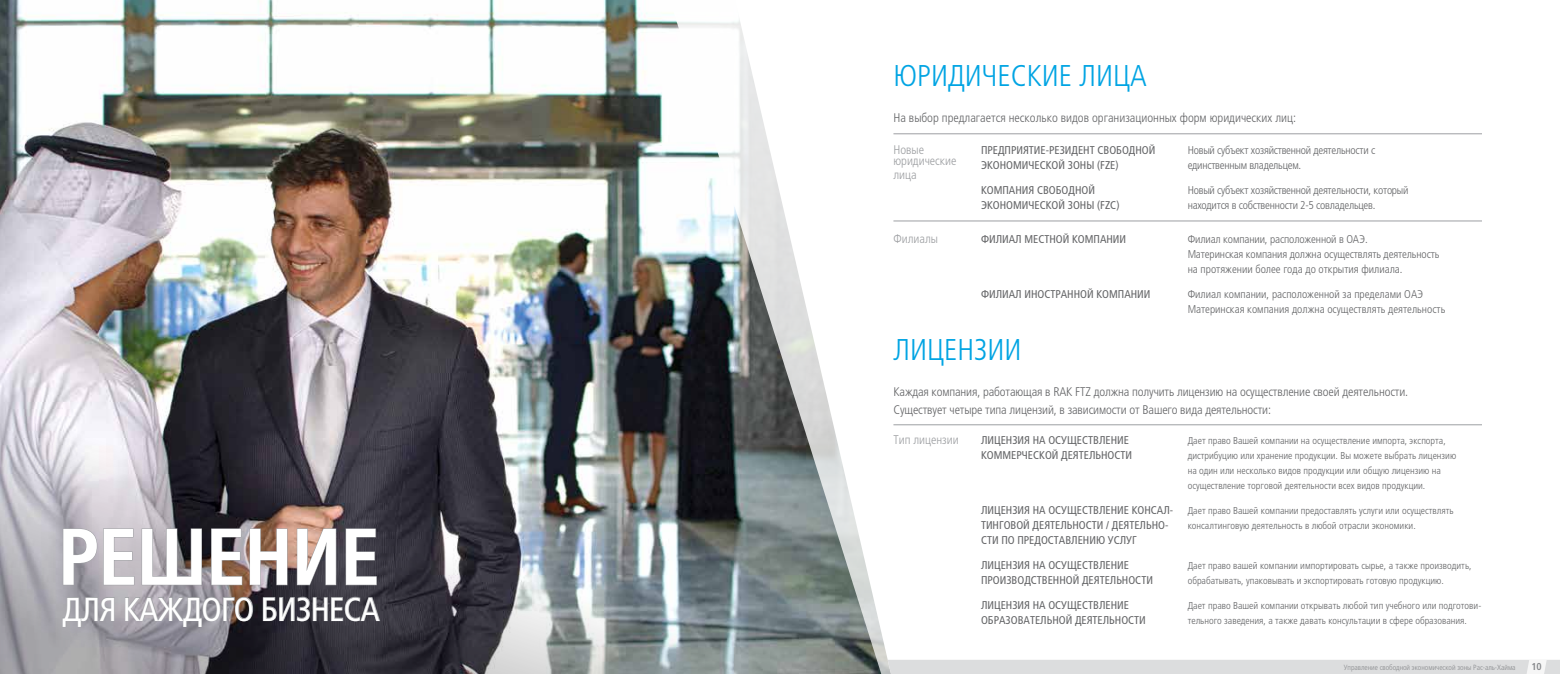
<style>
.page{position:relative;width:1560px;height:674px;background:#fff}
.page>*{position:absolute;margin:0;border:0;box-sizing:border-box;transform-origin:0 0}
.t1{font:700 condensed 80px "Frutiger LTCYR";letter-spacing:-.02em;color:#fff}
.t2{font:condensed 33px "Frutiger LTCYR";letter-spacing:-.02em;color:#fff}
.t3{font:300 condensed 30px "Frutiger LTCYR";color:#00a4e3}
.t4{font:300 condensed 12.5px/17.5px "Frutiger LTCYR";letter-spacing:-.01em;color:#636466}
.t5{font:300 condensed 12.5px "Frutiger LTCYR";color:#9d9fa2}
.t6{font:condensed 11.25px "Frutiger LTCYR";color:#636466}
.t7{font:300 condensed 11.25px/15px "Frutiger LTCYR";letter-spacing:-.01em;color:#636466}
.t8{font:300 condensed 10px/15px "Frutiger LTCYR";color:#636466}
.t9{font:700 condensed 10px "Frutiger LT Pro";color:#87898c}
.t10{font:300 condensed 7.5px "Frutiger LTCYR";color:#87898c}
</style>
<div class="page">
<img style="left:0;top:0;width:666px;height:370px">
<img style="left:0;top:370px;width:666px;height:303px">
<img style="left:666px;top:20px;width:69px;height:653px">
<svg style="left:735px;top:20px;width:747px;height:653px"></svg>
<svg style="left:887px;top:659px;width:672px;height:14px;background:#dedfe0"></svg>
<hr style="left:893px;top:221px;width:588px;height:1px;background:#9d9fa2">
<hr style="left:893px;top:133px;width:588px;height:1px;background:#9d9fa2">
<hr style="left:893px;top:424px;width:588px;height:1px;background:#9d9fa2">
<svg style="left:63px;top:528px;width:72px;height:57px;background:#b2aeb6"></svg>
<svg style="left:141px;top:528px;width:61px;height:57px;background:#89858b"></svg>
<svg style="left:211px;top:528px;width:31px;height:57px;background:#6d5e5a"></svg>
<svg style="left:249px;top:528px;width:39px;height:57px;background:#907268"></svg>
<svg style="left:296px;top:528px;width:40px;height:57px;background:#83706d"></svg>
<svg style="left:345px;top:528px;width:32px;height:57px;background:#4c4b54"></svg>
<svg style="left:62px;top:596px;width:53px;height:31px;background:#9e9da4"></svg>
<svg style="left:125px;top:596px;width:128px;height:31px;background:#918d93"></svg>
<svg style="left:262px;top:596px;width:118px;height:25px;background:#504f57"></svg>
<h1 class="t1" style="left:58px;top:514px;width:324px">РЕШЕНИЕ</h1>
<h2 class="t2" style="left:63px;top:591px;width:319px">ДЛЯ КАЖДОГО БИЗНЕСА</h2>
<h3 class="t3" style="left:893px;top:60px;width:255px">ЮРИДИЧЕСКИЕ ЛИЦА</h3>
<p class="t4" style="left:893px;top:109px;width:404px">На выбор предлагается несколько видов организационных форм юридических лиц:</p>
<p class="t5" style="left:893px;top:143px;width:32px">Новые</p>
<p class="t6" style="left:980px;top:144px;width:176px">ПРЕДПРИЯТИЕ-РЕЗИДЕНТ СВОБОДНОЙ</p>
<p class="t7" style="left:1187px;top:143px;width:189px">Новый субъект хозяйственной деятельности с</p>
<p class="t5" style="left:893px;top:154px;width:65px">юридические</p>
<p class="t6" style="left:980px;top:159px;width:139px">ЭКОНОМИЧЕСКОЙ ЗОНЫ (FZE)</p>
<p class="t7" style="left:1187px;top:158px;width:115px">единственным владельцем.</p>
<p class="t5" style="left:893px;top:168px;width:25px">лица</p>
<p class="t6" style="left:980px;top:184px;width:115px">КОМПАНИЯ СВОБОДНОЙ</p>
<p class="t7" style="left:1187px;top:183px;width:222px">Новый субъект хозяйственной деятельности, который</p>
<p class="t6" style="left:980px;top:199px;width:140px">ЭКОНОМИЧЕСКОЙ ЗОНЫ (FZC)</p>
<p class="t7" style="left:1187px;top:198px;width:189px">находится в собственности 2-5 совладельцев.</p>
<p class="t5" style="left:893px;top:232px;width:46px">Филиалы</p>
<p class="t6" style="left:980px;top:233px;width:147px">ФИЛИАЛ МЕСТНОЙ КОМПАНИИ</p>
<p class="t7" style="left:1187px;top:232px;width:253px">Филиал компании, расположенной в ОАЭ.<br>Материнская компания должна осуществлять деятельность на протяжении более года до открытия филиала.</p>
<p class="t6" style="left:980px;top:288px;width:171px">ФИЛИАЛ ИНОСТРАННОЙ КОМПАНИИ</p>
<p class="t7" style="left:1187px;top:287px;width:259px">Филиал компании, расположенной за пределами ОАЭ<br>Материнская компания должна осуществлять деятельность</p>
<h3 class="t3" style="left:893px;top:334px;width:130px">ЛИЦЕНЗИИ</h3>
<p class="t4" style="left:893px;top:383px;width:516px">Каждая компания, работающая в RAK FTZ должна получить лицензию на осуществление своей деятельности.<br>Существует четыре типа лицензий, в зависимости от Вашего вида деятельности:</p>
<p class="t5" style="left:893px;top:433px;width:67px">Тип лицензии</p>
<p class="t6" style="left:980px;top:434px;width:149px">ЛИЦЕНЗИЯ НА ОСУЩЕСТВЛЕНИЕ</p>
<p class="t8" style="left:1187px;top:433px;width:259px">Дает право Вашей компании на осуществление импорта, экспорта,</p>
<p class="t6" style="left:980px;top:449px;width:153px">КОММЕРЧЕСКОЙ ДЕЯТЕЛЬНОСТИ</p>
<p class="t8" style="left:1187px;top:448px;width:270px">дистрибуцию или хранение продукции. Вы можете выбрать лицензию на один или несколько видов продукции или общую лицензию на осуществление торговой деятельности всех видов продукции.</p>
<p class="t6" style="left:980px;top:504px;width:194px">ЛИЦЕНЗИЯ НА ОСУЩЕСТВЛЕНИЕ КОНСАЛ-</p>
<p class="t8" style="left:1187px;top:503px;width:267px">Дает право Вашей компании предоставлять услуги или осуществлять</p>
<p class="t6" style="left:980px;top:519px;width:189px">ТИНГОВОЙ ДЕЯТЕЛЬНОСТИ / ДЕЯТЕЛЬНО-</p>
<p class="t8" style="left:1187px;top:518px;width:229px">консалтинговую деятельность в любой отрасли экономики.</p>
<p class="t6" style="left:980px;top:534px;width:157px">СТИ ПО ПРЕДОСТАВЛЕНИЮ УСЛУГ</p>
<p class="t6" style="left:980px;top:559px;width:149px">ЛИЦЕНЗИЯ НА ОСУЩЕСТВЛЕНИЕ</p>
<p class="t8" style="left:1187px;top:558px;width:285px">Дает право вашей компании импортировать сырье, а также производить,</p>
<p class="t6" style="left:980px;top:574px;width:173px">ПРОИЗВОДСТВЕННОЙ ДЕЯТЕЛЬНОСТИ</p>
<p class="t8" style="left:1187px;top:573px;width:258px">обрабатывать, упаковывать и экспортировать готовую продукцию.</p>
<p class="t6" style="left:980px;top:599px;width:149px">ЛИЦЕНЗИЯ НА ОСУЩЕСТВЛЕНИЕ</p>
<p class="t8" style="left:1187px;top:598px;width:295px">Дает право Вашей компании открывать любой тип учебного или подготови-</p>
<p class="t6" style="left:980px;top:614px;width:166px">ОБРАЗОВАТЕЛЬНОЙ ДЕЯТЕЛЬНОСТИ</p>
<p class="t8" style="left:1187px;top:613px;width:281px">тельного заведения, а также давать консультации в сфере образования.</p>
<p class="t10" style="left:1343px;top:662px;width:173px">Управление свободной экономической зоны Рас-аль-Хайма</p>
<p class="t9" style="left:1531px;top:659px;width:12px">10</p>
</div>
